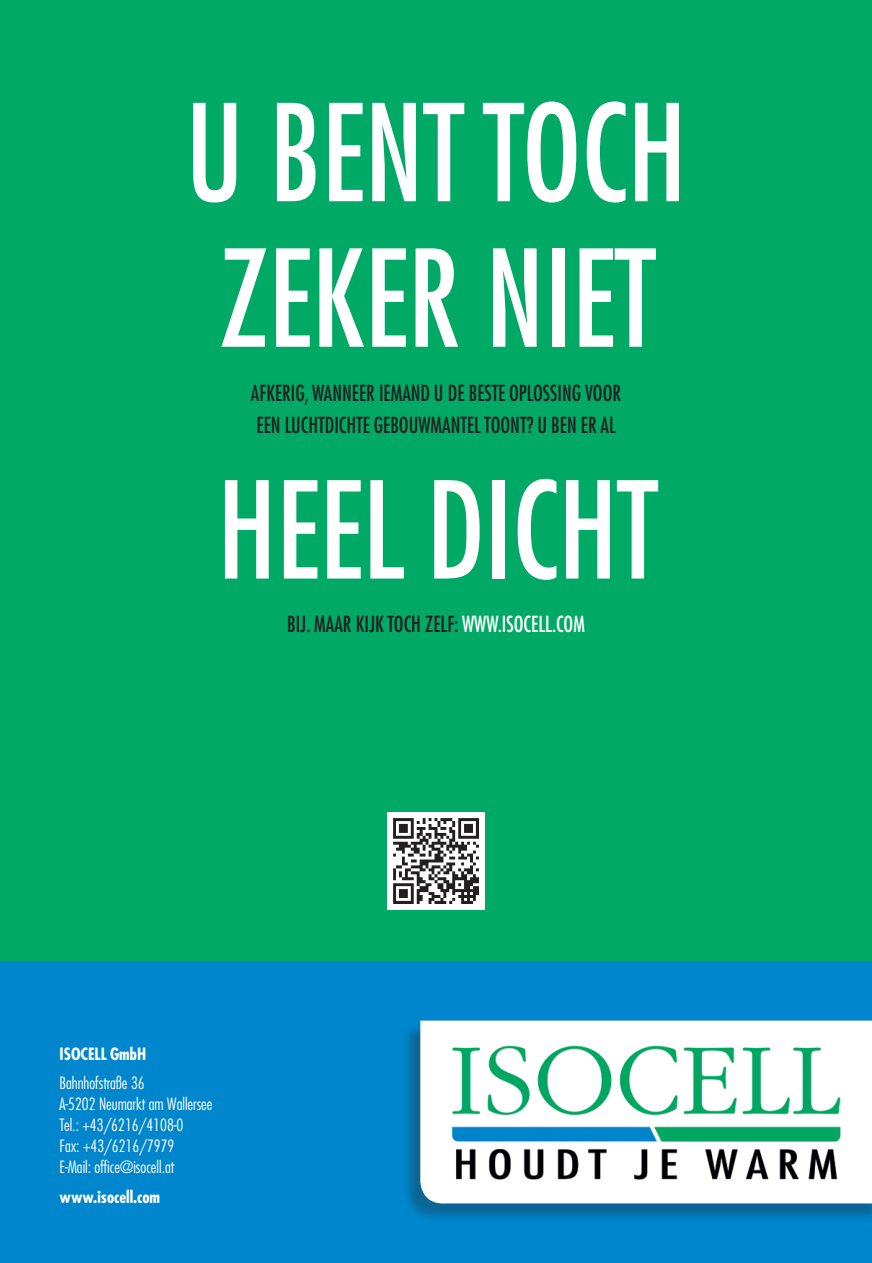
<style>
.page{position:relative;width:872px;height:1263px;background:#fff}
.page>*{position:absolute;margin:0;border:0;box-sizing:border-box;transform-origin:0 0}
.t1{font:500 condensed 130.5px/145.5px "Futura LT Pro";color:#fff;scale:.95 1}
.t2{font:500 condensed 21.6px/32.5px "Futura LT Pro";color:#231f20;scale:.95 1}
.t3{font:300 condensed 16.5px/21px "Futura LT Pro";color:#fff}
.t4{font:700 condensed 16.5px "Futura LT Pro";color:#fff}
.s1{color:#fff}
</style>
<div class="page">
<div style="left:0;top:0;width:872px;height:961px;background:#00a966"></div>
<div style="left:0;top:961px;width:872px;height:302px;background:#0086cc"></div>
<div style="left:402px;top:1023px;width:470px;height:200px;background:#231f20;opacity:.32"></div>
<div style="left:420px;top:1020px;width:452px;height:183px;background:#fff"></div>
<img style="left:433px;top:1030px;width:426px;height:159px">
<div style="left:387px;top:812px;width:98px;height:98px;background:#fff"></div>
<img style="left:393px;top:819px;width:85px;height:85px">
<h1 class="t1" style="left:185px;top:78px;width:529px">U BENT TOCH<br>ZEKER NIET</h1>
<p class="t2" style="left:251px;top:376px;width:391px">AFKERIG, WANNEER IEMAND U DE BESTE OPLOSSING VOOR<br>EEN LUCHTDICHTE GEBOUWMANTEL TOONT? U BEN ER AL</p>
<h1 class="t1" style="left:217px;top:455px;width:465px">HEEL DICHT</h1>
<p class="t2" style="left:287px;top:608px;width:294px">BIJ. MAAR KIJK TOCH ZELF: <span class="s1">WWW.ISOCELL.COM</span></p>
<p class="t4" style="left:60px;top:1042px;width:88px">ISOCELL GmbH</p>
<p class="t3" style="left:60px;top:1072px;width:154px">Bahnhofstraße 36<br>A-5202 Neumarkt am Wallersee<br>Tel.: +43/6216/4108-0<br>Fax: +43/6216/7979<br>E-Mail: office@isocell.at</p>
<p class="t4" style="left:60px;top:1185px;width:102px">www.isocell.com</p>
</div>
